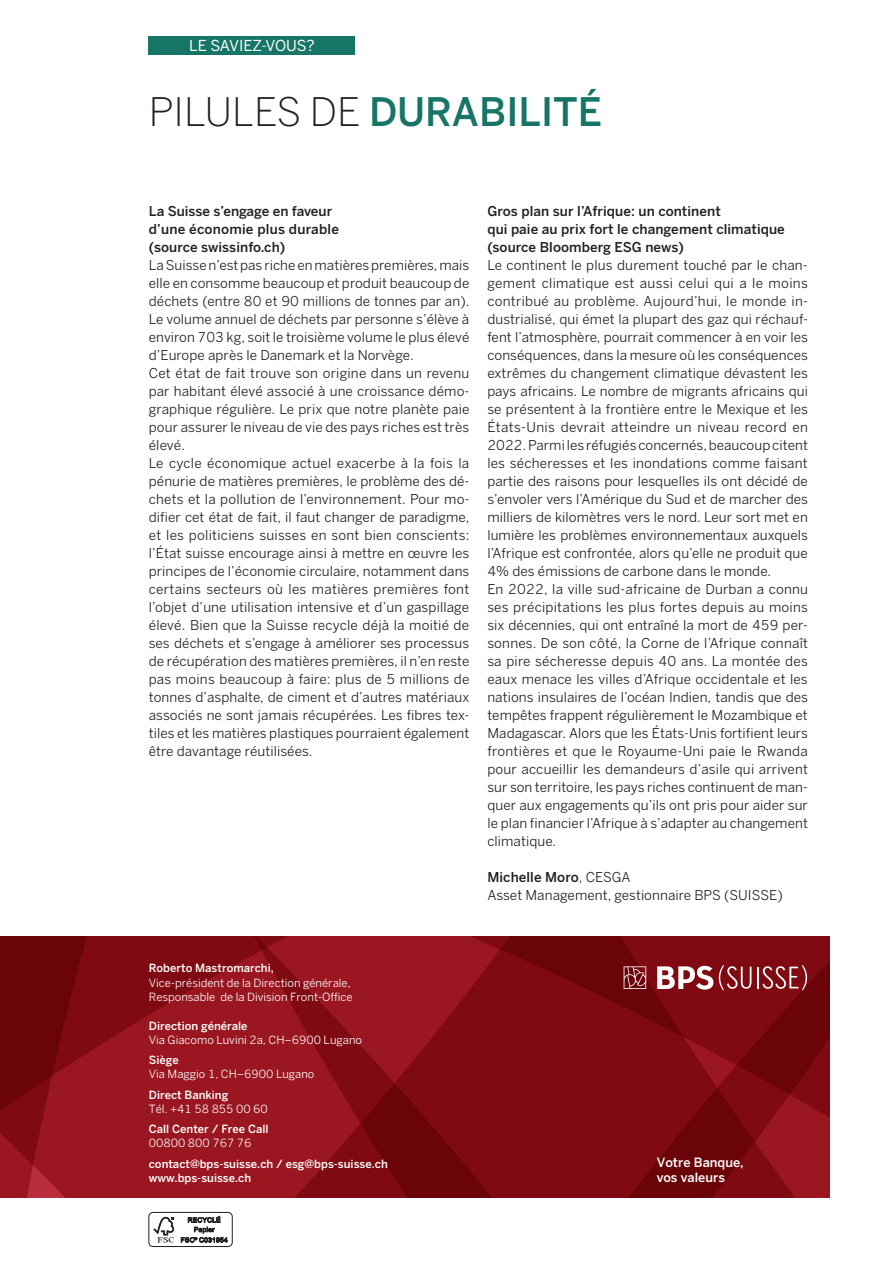
<style>
.page{position:relative;width:893px;height:1263px;background:#fff}
.page>*{position:absolute;margin:0;border:0;box-sizing:border-box;transform-origin:0 0}
.t1{font:500 39px "Benton Sans TF";color:#167566}
.t2{font:15px "Benton Sans TF";letter-spacing:-.005em;color:#fff}
.t3{font:13.5px/18px "Benton Sans TF";letter-spacing:.005em;color:#231f20}
.t4{font:500 13.5px/18px "Benton Sans TF";letter-spacing:.005em;color:#231f20}
.t5{font:500 12.75px/15px "Benton Sans TF";color:#fff}
.t6{font:11.25px/14.2px "Benton Sans TF";color:#fff}
.t7{font:500 11.25px/14.2px "Benton Sans TF";color:#fff}
.s1{font-weight:300;color:#231f20}
.s2{font-weight:500}
</style>
<div class="page">
<svg style="left:0;top:936px;width:829px;height:262px;background:#850d15"></svg>
<div style="left:149px;top:36px;width:206px;height:18px;background:#167566"></div>
<svg style="left:657px;top:965px;width:56px;height:25px"></svg>
<svg style="left:719px;top:965px;width:32px;height:25px"></svg>
<hr style="left:757px;top:967px;width:2px;height:21px;background:#fff">
<svg style="left:762px;top:965px;width:45px;height:25px"></svg>
<svg style="left:624px;top:966px;width:22px;height:23px"></svg>
<div style="left:148px;top:1212px;width:85px;height:35px;border:1px solid #231f20;border-radius:4px"></div>
<svg style="left:154px;top:1217px;width:20px;height:25px"></svg>
<svg style="left:181px;top:1216px;width:47px;height:26px"></svg>
<p class="t2" style="left:189px;top:37px;width:127px">LE SAVIEZ-VOUS?</p>
<h1 class="t1" style="left:149px;top:89px;width:455px"><span class="s1">PILULES DE</span> DURABILITÉ</h1>
<p class="t4" style="left:149px;top:202px;width:192px">La Suisse s’engage en faveur d’une économie plus durable (source swissinfo.ch)</p>
<p class="t3" style="left:149px;top:256px;width:322px">La Suisse n’est pas riche en matières premières, mais elle en consomme beaucoup et produit beaucoup de déchets (entre 80 et 90 millions de tonnes par an).<br>Le volume annuel de déchets par personne s’élève à environ 703 kg, soit le troisième volume le plus élevé d’Europe après le Danemark et la Norvège.<br>Cet état de fait trouve son origine dans un revenu par habitant élevé associé à une croissance démo&shy;graphique régulière. Le prix que notre planète paie pour assurer le niveau de vie des pays riches est très élevé.<br>Le cycle économique actuel exacerbe à la fois la pénurie de matières premières, le problème des dé&shy;chets et la pollution de l’environnement. Pour mo&shy;difier cet état de fait, il faut changer de paradigme, et les politiciens suisses en sont bien conscients: l’État suisse encourage ainsi à mettre en œuvre les principes de l’économie circulaire, notamment dans certains secteurs où les matières premières font l’objet d’une utilisation intensive et d’un gaspillage élevé. Bien que la Suisse recycle déjà la moitié de ses déchets et s’engage à améliorer ses processus de récupération des matières premières, il n’en reste pas moins beaucoup à faire: plus de 5 millions de tonnes d’asphalte, de ciment et d’autres matériaux associés ne sont jamais récupérées. Les fibres tex&shy;tiles et les matières plastiques pourraient également être davantage réutilisées.</p>
<p class="t4" style="left:487px;top:202px;width:299px">Gros plan sur l’Afrique: un continent<br>qui paie au prix fort le changement climatique (source Bloomberg ESG news)</p>
<p class="t3" style="left:487px;top:256px;width:322px">Le continent le plus durement touché par le chan&shy;gement climatique est aussi celui qui a le moins contribué au problème. Aujourd’hui, le monde in&shy;dustrialisé, qui émet la plupart des gaz qui réchauf&shy;fent l’atmosphère, pourrait commencer à en voir les conséquences, dans la mesure où les conséquences extrêmes du changement climatique dévastent les pays africains. Le nombre de migrants africains qui se présentent à la frontière entre le Mexique et les États-Unis devrait atteindre un niveau record en 2022. Parmi les réfugiés concernés, beaucoup citent les sécheresses et les inondations comme faisant partie des raisons pour lesquelles ils ont décidé de s’envoler vers l’Amérique du Sud et de marcher des milliers de kilomètres vers le nord. Leur sort met en lumière les problèmes environnementaux auxquels l’Afrique est confrontée, alors qu’elle ne produit que 4% des émissions de carbone dans le monde.<br>En 2022, la ville sud-africaine de Durban a connu ses précipitations les plus fortes depuis au moins six décennies, qui ont entraîné la mort de 459 per&shy;sonnes. De son côté, la Corne de l’Afrique connaît sa pire sécheresse depuis 40 ans. La montée des eaux menace les villes d’Afrique occidentale et les nations insulaires de l’océan Indien, tandis que des tempêtes frappent régulièrement le Mozambique et Madagascar. Alors que les États-Unis fortifient leurs frontières et que le Royaume-Uni paie le Rwanda pour accueillir les demandeurs d’asile qui arrivent sur son territoire, les pays riches continuent de man&shy;quer aux engagements qu’ils ont pris pour aider sur le plan financier l’Afrique à s’adapter au changement climatique.</p>
<p class="t3" style="left:487px;top:868px;width:297px"><span class="s2">Michelle Moro</span>, CESGA<br>Asset Management, gestionnaire BPS (SUISSE)</p>
<p class="t7" style="left:149px;top:961px;width:127px">Roberto Mastromarchi,</p>
<p class="t6" style="left:149px;top:975px;width:205px">Vice-président de la Direction générale,<br>Responsable de la Division Front-Office</p>
<p class="t7" style="left:149px;top:1018px;width:100px">Direction générale</p>
<p class="t6" style="left:149px;top:1032px;width:215px">Via Giacomo Luvini 2a, CH–6900 Lugano</p>
<p class="t7" style="left:149px;top:1053px;width:31px">Siège</p>
<p class="t6" style="left:149px;top:1067px;width:167px">Via Maggio 1, CH–6900 Lugano</p>
<p class="t7" style="left:149px;top:1087px;width:81px">Direct Banking</p>
<p class="t6" style="left:149px;top:1101px;width:121px">Tél. +41 58 855 00 60</p>
<p class="t7" style="left:149px;top:1122px;width:121px">Call Center / Free Call</p>
<p class="t6" style="left:149px;top:1136px;width:104px">00800 800 767 76</p>
<p class="t7" style="left:149px;top:1156px;width:240px">contact@bps-suisse.ch / esg@bps-suisse.ch www.bps-suisse.ch</p>
<p class="t5" style="left:657px;top:1154px;width:89px">Votre Banque, vos valeurs</p>
</div>
